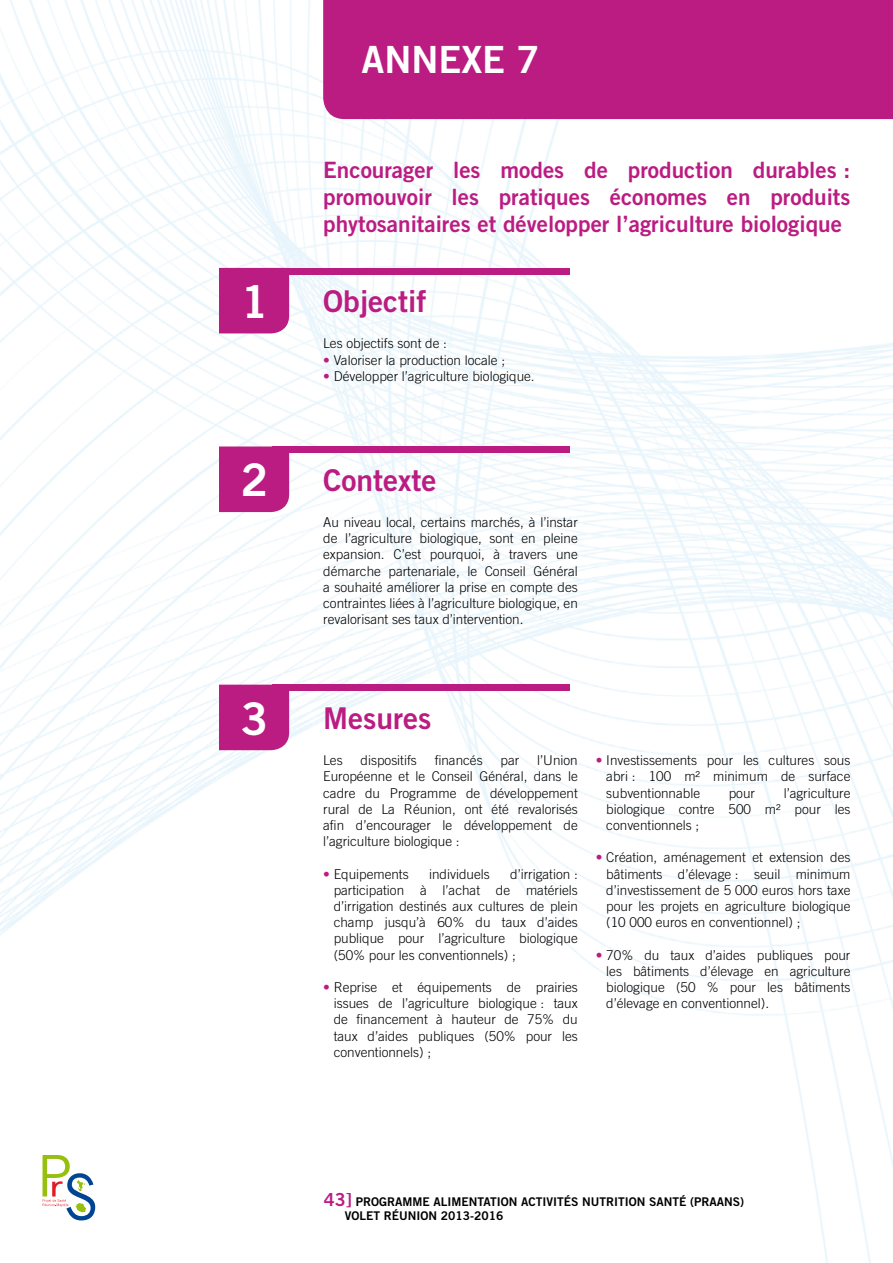
<style>
.page{position:relative;width:893px;height:1263px;background:#fff}
.page>*{position:absolute;margin:0;border:0;box-sizing:border-box;transform-origin:0 0}
.t1{font:37.5px "Trade Gothic Bold Two";color:#fff}
.t2{font:30px "Trade Gothic Bold Two";color:#bb1c82}
.t3{font:22.5px/27px "Trade Gothic Bold Two";color:#bb1c82;text-align:justify}
.t4{font:300 13.5px/16.2px "Trade Gothic";color:#000;text-align:justify}
.t5{font:12px "Trade Gothic Bold Two";color:#000}
.s1{font-size:45px;color:#fff}
.s2{color:#bb1c82}
.s3{font-size:18px;color:#bb1c82}
</style>
<div class="page">
<img style="left:0;top:0;width:893px;height:1263px">
<svg style="left:43px;top:1155px;width:52px;height:65px"></svg>
<div style="left:219px;top:268px;width:70px;height:65px;background:#bb1c82"></div>
<div style="left:272px;top:268px;width:298px;height:6px;background:#bb1c82"></div>
<div style="left:219px;top:446px;width:70px;height:66px;background:#bb1c82"></div>
<div style="left:272px;top:446px;width:298px;height:7px;background:#bb1c82"></div>
<div style="left:219px;top:685px;width:70px;height:65px;background:#bb1c82"></div>
<div style="left:272px;top:685px;width:298px;height:6px;background:#bb1c82"></div>
<div style="left:323px;top:0;width:570px;height:119px;background:#bb1c82"></div>
<h1 class="t1" style="left:361px;top:36px;width:180px">ANNEXE 7</h1>
<h3 class="t3" style="left:323px;top:156px;width:529px">Encourager les modes de production durables : promouvoir les pratiques économes en produits phytosanitaires et développer l’agriculture biologique</h3>
<h2 class="t2" style="left:241px;top:283px;width:187px"><span class="s1">1</span> Objectif</h2>
<p class="t4" style="left:323px;top:335px;width:125px">Les objectifs sont de :</p>
<p class="t4" style="left:323px;top:351px;width:184px"><span class="s2">•</span> Valoriser la production locale ;</p>
<p class="t4" style="left:323px;top:368px;width:213px"><span class="s2">•</span> Développer l’agriculture biologique.</p>
<h2 class="t2" style="left:241px;top:462px;width:197px"><span class="s1">2</span> Contexte</h2>
<p class="t4" style="left:323px;top:514px;width:256px">Au niveau local, certains marchés, à l’instar de l’agriculture biologique, sont en pleine expansion. C’est pourquoi, à travers une démarche partenariale, le Conseil Général a souhaité améliorer la prise en compte des contraintes liées à l’agriculture biologique, en revalorisant ses taux d’intervention.</p>
<h2 class="t2" style="left:241px;top:700px;width:192px"><span class="s1">3</span> Mesures</h2>
<p class="t4" style="left:323px;top:752px;width:21px">Les</p>
<p class="t4" style="left:361px;top:752px;width:58px">dispositifs</p>
<p class="t4" style="left:435px;top:752px;width:50px">financés</p>
<p class="t4" style="left:501px;top:752px;width:20px">par</p>
<p class="t4" style="left:323px;top:752px;width:256px;text-indent:214px">l’Union Européenne et le Conseil Général, dans le cadre du Programme de développement rural de La Réunion, ont été revalorisés afin d’encourager le développement de l’agriculture biologique :</p>
<p class="t4" style="left:323px;top:865px;width:87px"><span class="s2">•</span> Equipements</p>
<p class="t4" style="left:429px;top:865px;width:62px">individuels</p>
<p class="t4" style="left:334px;top:865px;width:246px;text-indent:177px">d’irrigation : participation à l’achat de matériels d’irrigation destinés aux cultures de plein champ jusqu’à 60% du taux d’aides publique pour l’agriculture biologique (50% pour les conventionnels) ;</p>
<p class="t4" style="left:334px;top:979px;width:246px;text-indent:-11px"><span class="s2">•</span> Reprise et équipements de prairies issues de l’agriculture biologique : taux de financement à hauteur de 75% du taux d’aides publiques (50% pour les conventionnels) ;</p>
<p class="t4" style="left:606px;top:752px;width:246px;text-indent:-11px"><span class="s2">•</span> Investissements pour les cultures sous abri : 100 m² minimum de surface subventionnable</p>
<p class="t4" style="left:606px;top:784px;width:246px;text-indent:177px">l’agriculture biologique contre 500 m² pour les conventionnels ;</p>
<p class="t4" style="left:606px;top:849px;width:246px;text-indent:-11px"><span class="s2">•</span> Création, aménagement et extension des bâtiments d’élevage : seuil minimum d’investissement de 5 000 euros hors taxe pour les projets en agriculture biologique (10 000 euros en conventionnel) ;</p>
<p class="t4" style="left:606px;top:946px;width:246px;text-indent:-11px"><span class="s2">•</span> 70% du taux d’aides publiques pour les bâtiments d’élevage en agriculture biologique (50 % pour les bâtiments d’élevage en conventionnel).</p>
<p class="t4" style="left:729px;top:784px;width:28px">pour</p>
<p class="t5" style="left:324px;top:1194px;width:57px"><span class="s3">43]</span> PRogramme</p>
<p class="t5" style="left:433px;top:1194px;width:16px">Alimen</p>
<p class="t5" style="left:477px;top:1194px;width:27px">tation</p>
<p class="t5" style="left:521px;top:1194px;width:111px">Activités Nutrition</p>
<p class="t5" style="left:649px;top:1194px;width:96px">Santé (PRAANS)</p>
<p class="t5" style="left:345px;top:1209px;width:9px">Vole</p>
<p class="t5" style="left:373px;top:1209px;width:43px">t Réunion</p>
<p class="t5" style="left:441px;top:1209px;width:64px">2013-2016</p>
</div>
